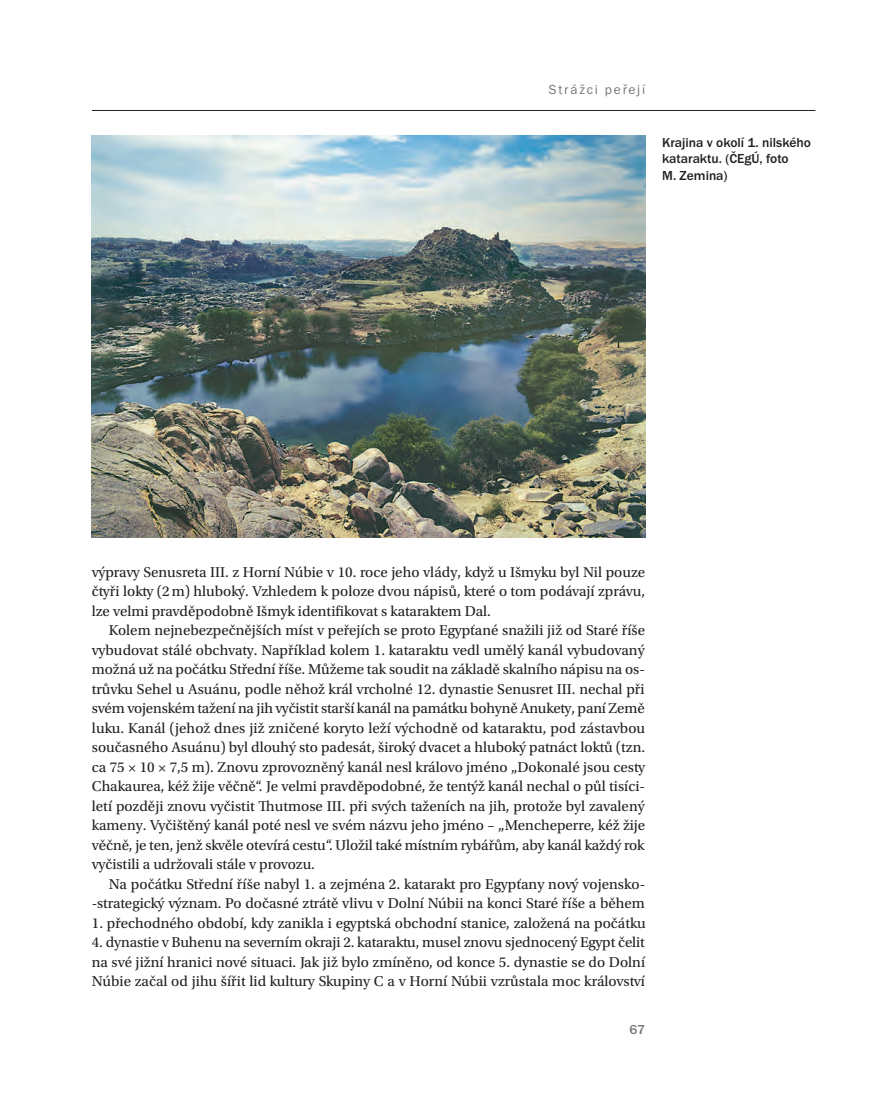
<style>
.page{position:relative;width:878px;height:1112px;background:#fff}
.page>*{position:absolute;margin:0;border:0;box-sizing:border-box;transform-origin:0 0}
.t1{font:15px/19.5px "Utopia Std";color:#231f20;text-align:justify}
.t2{font:500 13.5px/16.5px "Franklin Got Itc TOT";color:#231f20}
.t3{font:13.5px "Franklin Got Itc TOT Boo";letter-spacing:.13em;color:#757679}
.t4{font:500 13.5px "Franklin Got Itc TOT";color:#757679}
</style>
<div class="page">
<hr style="left:92px;top:110px;width:723px;height:1px;background:#231f20">
<img style="left:92px;top:136px;width:553px;height:402px">
<p class="t3" style="left:548px;top:82px;width:98px">Strážci peřejí</p>
<p class="t2" style="left:662px;top:134px;width:150px">Krajina v okolí 1. nilského kataraktu. (ČEgÚ, foto<br>M. Zemina)</p>
<p class="t1" style="left:92px;top:562px;width:554px">výpravy Senusreta III. z Horní Núbie v 10. roce jeho vlády, když u Išmyku byl Nil pouze čtyři lokty (2m) hluboký. Vzhledem k poloze dvou nápisů, které o tom podávají zprávu, lze velmi pravděpodobně Išmyk identifikovat s kataraktem Dal.</p>
<p class="t1" style="left:92px;top:621px;width:554px;text-indent:17px">Kolem nejnebezpečnějších míst v peřejích se proto Egypťané snažili již od Staré říše vybudovat stálé obchvaty. Například kolem 1. kataraktu vedl umělý kanál vybudovaný možná už na počátku Střední říše. Můžeme tak soudit na základě skalního nápisu na os&shy;trůvku Sehel u Asuánu, podle něhož král vrcholné 12. dynastie Senusret III. nechal při svém vojenském tažení na jih vyčistit starší kanál na památku bohyně Anukety, paní Země luku. Kanál (jehož dnes již zničené koryto leží východně od kataraktu, pod zástavbou současného Asuánu) byl dlouhý sto padesát, široký dvacet a hluboký patnáct loktů (tzn. ca 75 × 10 × 7,5 m). Znovu zprovozněný kanál nesl královo jméno „Dokonalé jsou cesty Chakaurea, kéž žije věčně“. Je velmi pravděpodobné, že tentýž kanál nechal o půl tisíci&shy;letí později znovu vyčistit Thutmose III. při svých taženích na jih, protože byl zavalený kameny. Vyčištěný kanál poté nesl ve svém názvu jeho jméno – „Mencheperre, kéž žije věčně, je ten, jenž skvěle otevírá cestu“. Uložil také místním rybářům, aby kanál každý rok vyčistili a udržovali stále v provozu.</p>
<p class="t1" style="left:92px;top:874px;width:554px;text-align:right">Na počátku Střední říše nabyl 1. a zejména 2. katarakt pro Egypťany nový vojensko--strategický význam. Po dočasné ztrátě vlivu v Dolní Núbii na konci Staré říše a během</p>
<p class="t1" style="left:92px;top:913px;width:555px">1. přechodného období, kdy zanikla i egyptská obchodní stanice, založená na počátku</p>
<p class="t1" style="left:92px;top:933px;width:554px">4. dynastie v Buhenu na severním okraji 2. kataraktu, musel znovu sjednocený Egypt čelit na své jižní hranici nové situaci. Jak již bylo zmíněno, od konce 5. dynastie se do Dolní Núbie začal od jihu šířit lid kultury Skupiny C a v Horní Núbii vzrůstala moc království</p>
<p class="t4" style="left:629px;top:1022px;width:17px">67</p>
</div>
